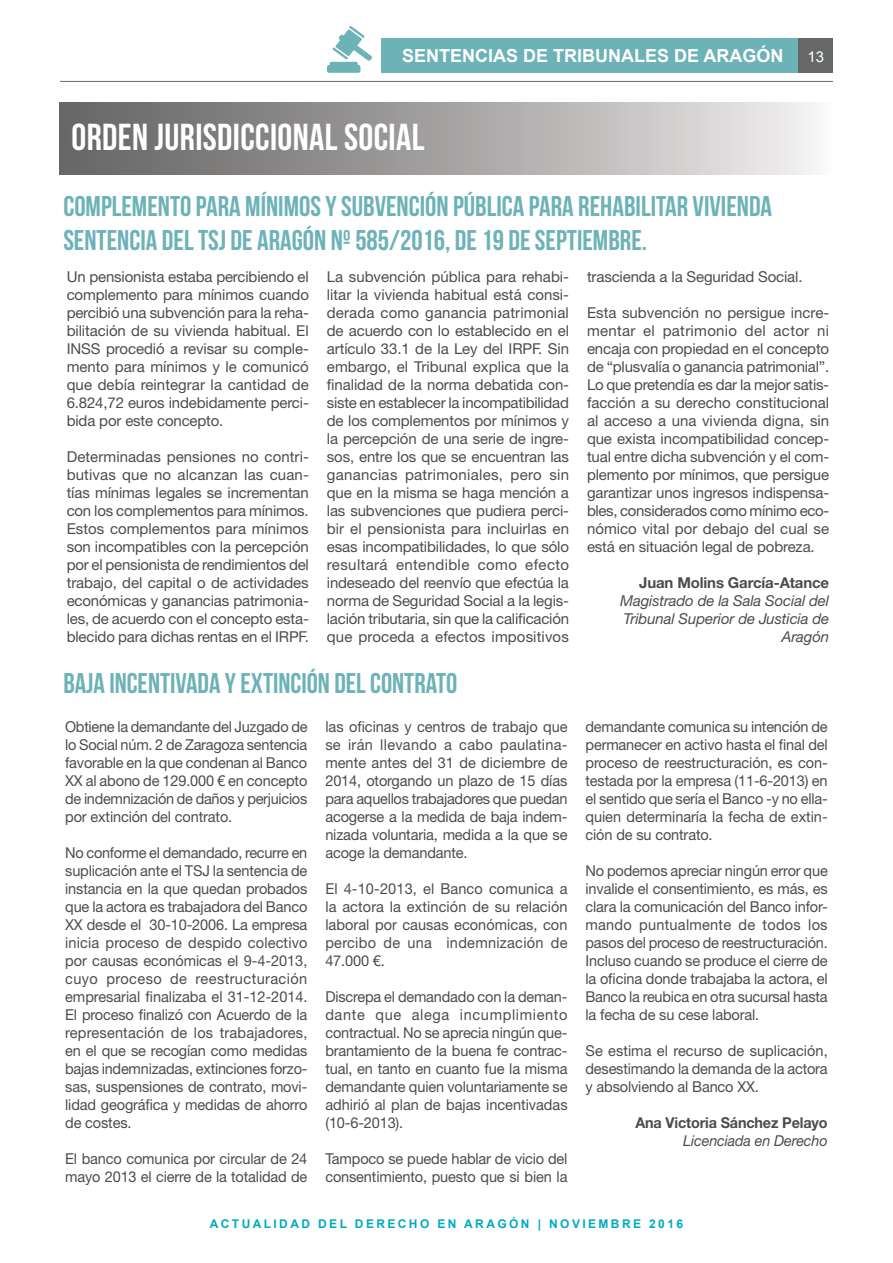
<style>
.page{position:relative;width:893px;height:1263px;background:#fff}
.page>*{position:absolute;margin:0;border:0;box-sizing:border-box;transform-origin:0 0}
.t1{font:37.5px "Bebas Neue";letter-spacing:.01em;color:#fff}
.t2{font:28.5px/34.2px "Bebas Neue";color:#6cb2b7}
.t3{font:700 18px "Arial";color:#fff}
.t4{font:15px/18px "Helvetica Neue LT Std";letter-spacing:-.01em;color:#4b4d4d;text-align:justify}
.t5{font:italic 15px/18px "Helvetica Neue LT Std";letter-spacing:-.01em;color:#4b4d4d;text-align:right}
.t6{font:700 15px "Helvetica Neue LT Std";letter-spacing:-.01em;color:#4b4d4d;scale:.96 1}
.t7{font:700 15px "Helvetica Neue LT Std";letter-spacing:-.01em;color:#4b4d4d}
.t8{font:italic 15px "Helvetica Neue LT Std";letter-spacing:-.01em;color:#4b4d4d;scale:.96 1}
.t9{font:15px "Arial";color:#fff}
.t10{font:700 12px "Arial";letter-spacing:.2em;color:#00aabf}
</style>
<div class="page">
<svg style="left:327px;top:26px;width:45px;height:47px"></svg>
<div style="left:381px;top:38px;width:417px;height:35px;background:#6cb2b7"></div>
<div style="left:60px;top:102px;width:772px;height:72px;background:linear-gradient(to right,#5f5e5e,#f0eeee)"></div>
<div style="left:798px;top:38px;width:35px;height:35px;background:#666767"></div>
<hr style="left:60px;top:81px;width:773px;height:1px;background:#73776c">
<p class="t3" style="left:402px;top:44px;width:383px">SENTENCIAS DE TRIBUNALES DE ARAGÓN</p>
<h1 class="t1" style="left:72px;top:117px;width:354px">ORDEN JURISDICCIONAL SOCIAL</h1>
<h2 class="t2" style="left:63px;top:189px;width:710px">COMPLEMENTO PARA MÍNIMOS Y SUBVENCIÓN PÚBLICA PARA REHABILITAR VIVIENDA<br>SENTENCIA DEL TSJ DE ARAGÓN Nº 585/2016, DE 19 DE SEPTIEMBRE.</h2>
<p class="t9" style="left:807px;top:47px;width:18px">13</p>
<p class="t4" style="left:67px;top:268px;width:244px">Un pensionista estaba percibiendo el complemento para mínimos cuando percibió una subvención para la reha&shy;bilitación de su vivienda habitual. El INSS procedió a revisar su comple&shy;mento para mínimos y le comunicó que debía reintegrar la cantidad de 6.824,72 euros indebidamente perci&shy;bida por este concepto.</p>
<p class="t4" style="left:67px;top:448px;width:244px">Determinadas pensiones no contri&shy;butivas que no alcanzan las cuan&shy;tías mínimas legales se incrementan con los complementos para mínimos.<br>Estos complementos para mínimos son incompatibles con la percepción por el pensionista de rendimientos del trabajo, del capital o de actividades económicas y ganancias patrimonia&shy;les, de acuerdo con el concepto esta&shy;blecido para dichas rentas en el IRPF.</p>
<p class="t4" style="left:327px;top:268px;width:244px">La subvención pública para rehabi&shy;litar la vivienda habitual está consi&shy;derada como ganancia patrimonial de acuerdo con lo establecido en el artículo 33.1 de la Ley del IRPF. Sin embargo, el Tribunal explica que la finalidad de la norma debatida con&shy;siste en establecer la incompatibilidad de los complementos por mínimos y la percepción de una serie de ingre&shy;sos, entre los que se encuentran las ganancias patrimoniales, pero sin que en la misma se haga mención a las subvenciones que pudiera perci&shy;bir el pensionista para incluirlas en esas incompatibilidades, lo que sólo resultará entendible como efecto indeseado del reenvío que efectúa la norma de Seguridad Social a la legis&shy;lación tributaria, sin que la calificación que proceda a efectos impositivos</p>
<p class="t4" style="left:587px;top:268px;width:217px">trascienda a la Seguridad Social.</p>
<p class="t4" style="left:587px;top:304px;width:244px">Esta subvención no persigue incre&shy;mentar el patrimonio del actor ni encaja con propiedad en el concepto de “plusvalía o ganancia patrimonial”.<br>Lo que pretendía es dar la mejor satis&shy;facción a su derecho constitucional al acceso a una vivienda digna, sin que exista incompatibilidad concep&shy;tual entre dicha subvención y el com&shy;plemento por mínimos, que persigue garantizar unos ingresos indispensa&shy;bles, considerados como mínimo eco&shy;nómico vital por debajo del cual se está en situación legal de pobreza.</p>
<p class="t7" style="left:639px;top:573px;width:191px">Juan Molins García-Atance</p>
<p class="t5" style="left:620px;top:591px;width:210px">Magistrado de la Sala Social del<br>Tribunal Superior de Justicia de<br>Aragón</p>
<h2 class="t2" style="left:63px;top:666px;width:395px">BAJA INCENTIVADA Y EXTINCIÓN DEL CONTRATO</h2>
<p class="t4" style="left:65px;top:718px;width:244px">Obtiene la demandante del Juzgado de lo Social núm. 2 de Zaragoza sentencia favorable en la que condenan al Banco XX al abono de 129.000 € en concepto de indemnización de daños y perjuicios por extinción del contrato.</p>
<p class="t4" style="left:65px;top:844px;width:244px">No conforme el demandado, recurre en suplicación ante el TSJ la sentencia de instancia en la que quedan probados que la actora es trabajadora del Banco XX desde el 30-10-2006. La empresa inicia proceso de despido colectivo por causas económicas el 9-4-2013, cuyo proceso de reestructuración empresarial finalizaba el 31-12-2014.<br>El proceso finalizó con Acuerdo de la representación de los trabajadores, en el que se recogían como medidas bajas indemnizadas, extinciones forzo&shy;sas, suspensiones de contrato, movi&shy;lidad geográfica y medidas de ahorro de costes.</p>
<p class="t4" style="left:65px;top:1150px;width:244px">El banco comunica por circular de 24 mayo 2013 el cierre de la totalidad de</p>
<p class="t4" style="left:325px;top:718px;width:244px">las oficinas y centros de trabajo que se irán llevando a cabo paulatina&shy;mente antes del 31 de diciembre de 2014, otorgando un plazo de 15 días para aquellos trabajadores que puedan acogerse a la medida de baja indem&shy;nizada voluntaria, medida a la que se acoge la demandante.</p>
<p class="t4" style="left:325px;top:880px;width:244px">El 4-10-2013, el Banco comunica a la actora la extinción de su relación laboral por causas económicas, con percibo de una indemnización de 47.000 €.</p>
<p class="t4" style="left:325px;top:988px;width:244px">Discrepa el demandado con la deman&shy;dante que alega incumplimiento contractual. No se aprecia ningún que&shy;brantamiento de la buena fe contrac&shy;tual, en tanto en cuanto fue la misma demandante quien voluntariamente se adhirió al plan de bajas incentivadas (10-6-2013).</p>
<p class="t4" style="left:325px;top:1150px;width:244px">Tampoco se puede hablar de vicio del consentimiento, puesto que si bien la</p>
<p class="t4" style="left:585px;top:718px;width:244px">demandante comunica su intención de permanecer en activo hasta el final del proceso de reestructuración, es con&shy;testada por la empresa (11-6-2013) en el sentido que sería el Banco -y no ella&shy;quien determinaría la fecha de extin&shy;ción de su contrato.</p>
<p class="t4" style="left:585px;top:862px;width:244px">No podemos apreciar ningún error que invalide el consentimiento, es más, es clara la comunicación del Banco infor&shy;mando puntualmente de todos los pasos del proceso de reestructuración.<br>Incluso cuando se produce el cierre de la oficina donde trabajaba la actora, el Banco la reubica en otra sucursal hasta la fecha de su cese laboral.</p>
<p class="t4" style="left:585px;top:1042px;width:244px">Se estima el recurso de suplicación, desestimando la demanda de la actora y absolviendo al Banco XX.</p>
<p class="t6" style="left:635px;top:1113px;width:202px">Ana Victoria Sánchez Pelayo</p>
<p class="t8" style="left:683px;top:1132px;width:152px">Licenciada en Derecho</p>
<p class="t10" style="left:210px;top:1216px;width:475px">ACTUALIDAD DEL DERECHO EN ARAGÓN | NOVIEMBRE 2016</p>
</div>
